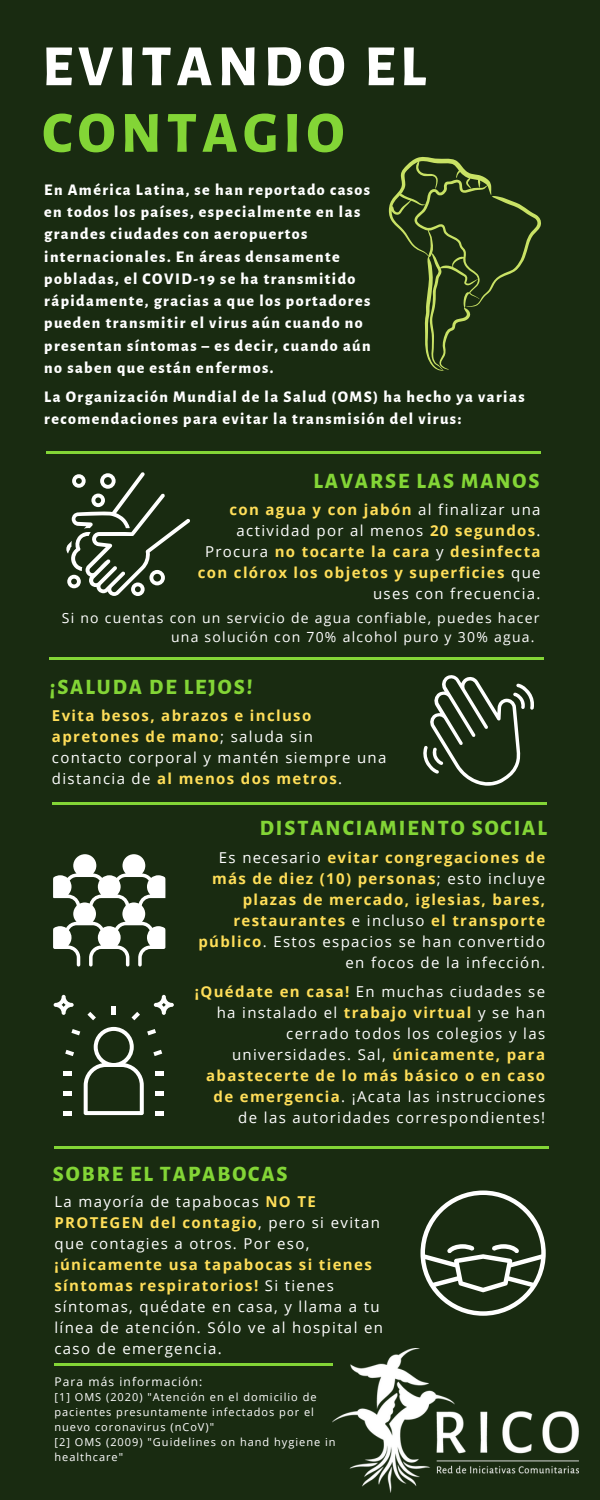
<style>
.page{position:relative;width:600px;height:1500px;background:#192b11}
.page>*{position:absolute;margin:0;border:0;box-sizing:border-box;transform-origin:0 0}
.t1{font:800 58.5px "Alegreya Sans";letter-spacing:.09em;color:#fff}
.t2{font:800 58.5px "Alegreya Sans";letter-spacing:.09em;color:#83d536}
.t3{font:800 21.6px "Alegreya Sans";letter-spacing:.09em;color:#83d536}
.t4{font:800 16px/22.2px "Alegreya Sans";letter-spacing:.09em;color:#fff}
.t5{font:15px/21px "Open Sans";letter-spacing:.09em;color:#fff}
.t6{font:700 15px/21px "Open Sans";letter-spacing:.09em;color:#ffde59;text-align:right}
.t7{font:14px/19.5px "Open Sans";letter-spacing:.09em;color:#fff}
.t8{font:12px "Open Sans";letter-spacing:.09em;color:#fff}
.t9{font:11px/15px "Open Sans";letter-spacing:.09em;color:#fff}
.s1{font-weight:400;color:#fff}
.s2{font-weight:700;color:#ffde59}
</style>
<div class="page">
<hr style="left:47px;top:452px;width:494px;height:2px;background:#83d536">
<svg style="left:389px;top:157px;width:152px;height:214px"></svg>
<hr style="left:50px;top:658px;width:494px;height:2px;background:#83d536">
<hr style="left:54px;top:1146px;width:495px;height:2px;background:#83d536">
<hr style="left:52px;top:802px;width:494px;height:2px;background:#83d536">
<svg style="left:66px;top:472px;width:124px;height:124px"></svg>
<svg style="left:421px;top:1191px;width:125px;height:125px"></svg>
<hr style="left:54px;top:1364px;width:279px;height:2px;background:#83d536">
<svg style="left:53px;top:854px;width:112px;height:113px"></svg>
<svg style="left:423px;top:675px;width:111px;height:111px"></svg>
<svg style="left:112px;top:1007px;width:4px;height:8px"></svg>
<svg style="left:132px;top:1012px;width:8px;height:8px"></svg>
<svg style="left:87px;top:1012px;width:9px;height:8px"></svg>
<svg style="left:64px;top:1027px;width:100px;height:88px"></svg>
<svg style="left:154px;top:995px;width:20px;height:20px"></svg>
<svg style="left:54px;top:995px;width:20px;height:20px"></svg>
<img style="left:333px;top:1348px;width:246px;height:144px">
<h1 class="t1" style="left:42px;top:33px;width:385px">EVITANDO EL</h1>
<h1 class="t2" style="left:42px;top:99px;width:304px">CONTAGIO</h1>
<p class="t4" style="left:44px;top:179px;width:328px">En América Latina, se han reportado casos en todos los países, especialmente en las grandes ciudades con aeropuertos internacionales. En áreas densamente pobladas, el COVID-19 se ha transmitido rápidamente, gracias a que los portadores pueden transmitir el virus aún cuando no presentan síntomas – es decir, cuando aún no saben que están enfermos.</p>
<p class="t4" style="left:44px;top:386px;width:482px">La Organización Mundial de la Salud (OMS) ha hecho ya varias recomendaciones para evitar la transmisión del virus:</p>
<h2 class="t3" style="left:313px;top:469px;width:228px">LAVARSE LAS MANOS</h2>
<p class="t6" style="left:198px;top:498px;width:344px">con agua y con jabón <span class="s1">al finalizar una actividad por al menos</span> 20 segundos<span class="s1">.<br>Procura</span> no tocarte la cara <span class="s1">y</span> desinfecta con clórox los objetos y superficies <span class="s1">que uses con frecuencia.</span></p>
<p class="t7" style="left:171px;top:608px;width:370px;text-indent:-109px">Si no cuentas con un servicio de agua confiable, puedes hacer una solución con 70% alcohol puro y 30% agua.</p>
<h2 class="t3" style="left:50px;top:674px;width:204px">¡SALUDA DE LEJOS!</h2>
<p class="t6" style="left:52px;top:704px;width:336px;text-align:left">Evita besos, abrazos e incluso apretones de mano<span class="s1">; saluda sin contacto corporal y mantén siempre una distancia de</span> al menos dos metros<span class="s1">.</span></p>
<h2 class="t3" style="left:260px;top:815px;width:289px">DISTANCIAMIENTO SOCIAL</h2>
<p class="t6" style="left:198px;top:847px;width:348px"><span class="s1">Es necesario</span> evitar congregaciones de más de diez (10) personas<span class="s1">; esto incluye </span>plazas de mercado, iglesias, bares, restaurantes <span class="s1">e incluso</span> el transporte público<span class="s1">. Estos espacios se han convertido en focos de la infección.</span></p>
<p class="t5" style="left:195px;top:981px;width:352px;text-align:right"><span class="s2">¡Quédate en casa!</span> En muchas ciudades se ha instalado el <span class="s2">trabajo virtual</span> y se han cerrado todos los colegios y las universidades. Sal, <span class="s2">únicamente, para abastecerte de lo más básico o en caso de emergencia</span>. ¡Acata las instrucciones de las autoridades correspondientes!</p>
<h2 class="t3" style="left:53px;top:1161px;width:236px">SOBRE EL TAPABOCAS</h2>
<p class="t5" style="left:54px;top:1191px;width:327px">La mayoría de tapabocas <span class="s2">NO TE<br>PROTEGEN del contagio</span>, pero si evitan que contagies a otros. Por eso,</p>
<p class="t5" style="left:54px;top:1254px;width:330px"><span class="s2">¡únicamente usa tapabocas si tienes síntomas respiratorios!</span> Si tienes síntomas, quédate en casa, y llama a tu línea de atención. Sólo ve al hospital en caso de emergencia.</p>
<p class="t8" style="left:54px;top:1373px;width:149px">Para más información:</p>
<p class="t9" style="left:54px;top:1390px;width:283px">[1] OMS (2020) "Atención en el domicilio de pacientes presuntamente infectados por el nuevo coronavirus (nCoV)"<br>[2] OMS (2009) "Guidelines on hand hygiene in healthcare"</p>
</div>
